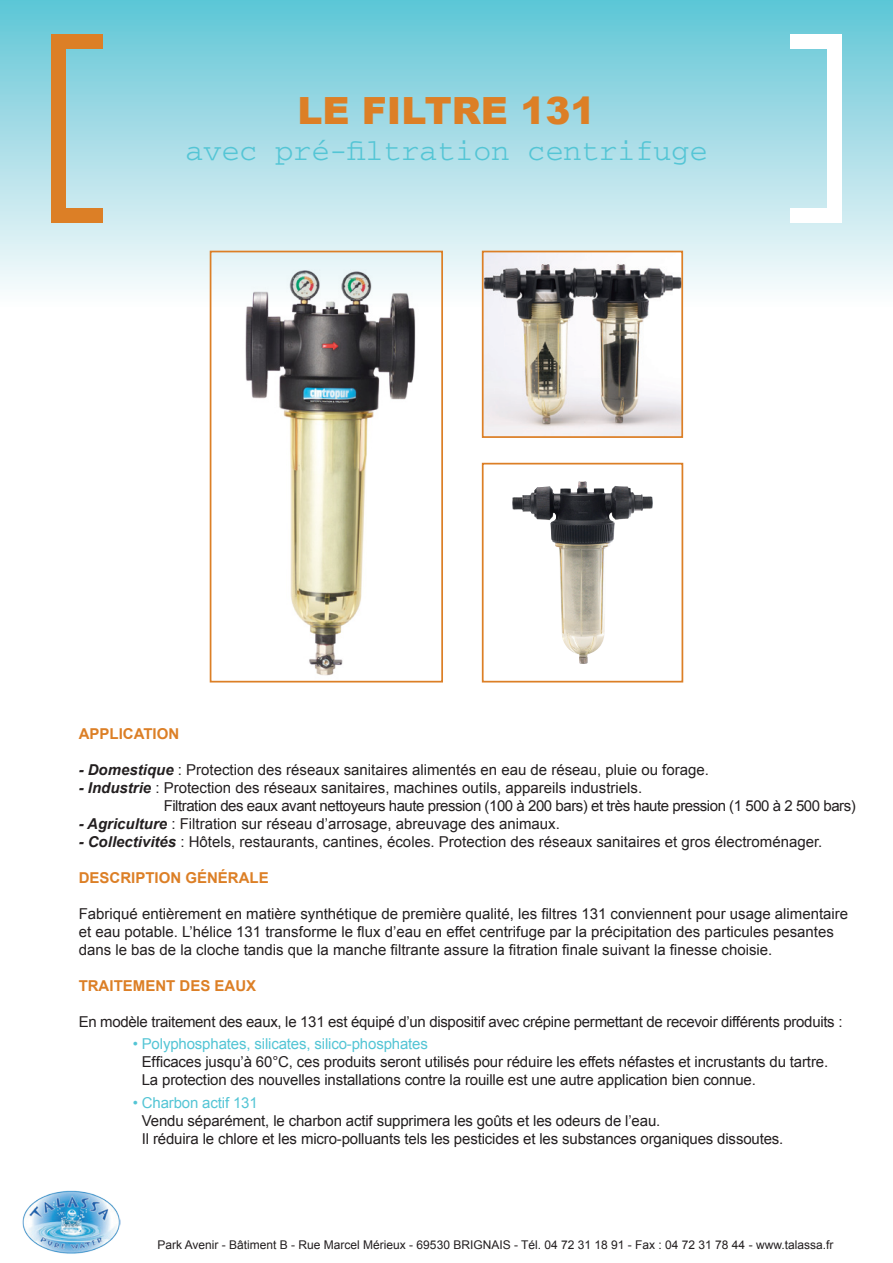
<style>
.page{position:relative;width:893px;height:1263px;background:#fff}
.page>*{position:absolute;margin:0;border:0;box-sizing:border-box;transform-origin:0 0}
.t1{font:900 37.5px "Arial";color:#dc7f26}
.t2{font:30px "Courier";color:#54c5d5}
.t3{font:15px/18px "Arial";letter-spacing:-.01em;color:#231f20}
.t4{font:15px/18px "Arial";letter-spacing:-.03em;color:#231f20}
.t5{font:700 15px "Arial";color:#dc7f26}
.t6{font:12px "Arial";color:#231f20}
.s1{font-weight:700;font-style:italic}
.s2{color:#54c5d5}
</style>
<div class="page">
<div style="left:0;top:0;width:893px;height:308px;background:linear-gradient(to bottom,#5fc5d5,#fffcfc)"></div>
<div style="left:51px;top:34px;width:14px;height:188px;background:#dc7f26"></div>
<div style="left:51px;top:34px;width:52px;height:14px;background:#dc7f26"></div>
<div style="left:51px;top:208px;width:52px;height:14px;background:#dc7f26"></div>
<div style="left:828px;top:34px;width:14px;height:188px;background:#fff"></div>
<div style="left:790px;top:208px;width:52px;height:14px;background:#fff"></div>
<div style="left:790px;top:34px;width:52px;height:14px;background:#fff"></div>
<img style="left:217px;top:254px;width:219px;height:422px">
<div style="left:210px;top:251px;width:233px;height:431px;border:2px solid #dc7f26"></div>
<img style="left:485px;top:254px;width:195px;height:181px">
<div style="left:482px;top:251px;width:201px;height:187px;border:2px solid #dc7f26"></div>
<img style="left:512px;top:481px;width:141px;height:183px">
<div style="left:482px;top:463px;width:201px;height:219px;border:2px solid #dc7f26"></div>
<img style="left:22px;top:1190px;width:99px;height:64px">
<p class="t1" style="left:297px;top:83px;width:300px">LE FILTRE 131</p>
<p class="t2" style="left:185px;top:135px;width:524px">avec pré-filtration centrifuge</p>
<p class="t5" style="left:79px;top:725px;width:102px">APPLICATION</p>
<p class="t3" style="left:79px;top:760px;width:632px"><span class="s1">- Domestique</span> : Protection des réseaux sanitaires alimentés en eau de réseau, pluie ou forage.</p>
<p class="t4" style="left:164px;top:778px;width:694px;text-indent:-85px"><span class="s1">- Industrie</span> : Protection des réseaux sanitaires, machines outils, appareils industriels.<br>Filtration des eaux avant nettoyeurs haute pression (100 à 200 bars) et très haute pression (1 500 à 2 500 bars)</p>
<p class="t3" style="left:79px;top:814px;width:483px"><span class="s1">- Agriculture</span> : Filtration sur réseau d’arrosage, abreuvage des animaux.</p>
<p class="t3" style="left:79px;top:832px;width:745px"><span class="s1">- Collectivités</span> : Hôtels, restaurants, cantines, écoles. Protection des réseaux sanitaires et gros électroménager.</p>
<p class="t5" style="left:79px;top:869px;width:192px">DESCRIPTION GÉNÉRALE</p>
<p class="t3" style="left:79px;top:904px;width:771px">Fabriqué entièrement en matière synthétique de première qualité, les filtres 131 conviennent pour usage alimentaire et eau potable. L’hélice 131 transforme le flux d’eau en effet centrifuge par la précipitation des particules pesantes dans le bas de la cloche tandis que la manche filtrante assure la fitration finale suivant la finesse choisie.</p>
<p class="t5" style="left:79px;top:977px;width:179px">TRAITEMENT DES EAUX</p>
<p class="t3" style="left:79px;top:1012px;width:765px">En modèle traitement des eaux, le 131 est équipé d’un dispositif avec crépine permettant de recevoir différents produits :</p>
<p class="t3" style="left:142px;top:1035px;width:688px;text-indent:-9px"><span class="s2">• Polyphosphates, silicates, silico-phosphates<br></span>Efficaces jusqu’à 60°C, ces produits seront utilisés pour réduire les effets néfastes et incrustants du tartre.<br>La protection des nouvelles installations contre la rouille est une autre application bien connue.</p>
<p class="t3" style="left:142px;top:1093px;width:643px;text-indent:-9px"><span class="s2">• Charbon actif 131<br></span>Vendu séparément, le charbon actif supprimera les goûts et les odeurs de l’eau.<br>Il réduira le chlore et les micro-polluants tels les pesticides et les substances organiques dissoutes.</p>
<p class="t6" style="left:157px;top:1238px;width:677px">Park Avenir - Bâtiment B - Rue Marcel Mérieux - 69530 BRIGNAIS - Tél. 04 72 31 18 91 - Fax : 04 72 31 78 44 - www.talassa.fr</p>
</div>
